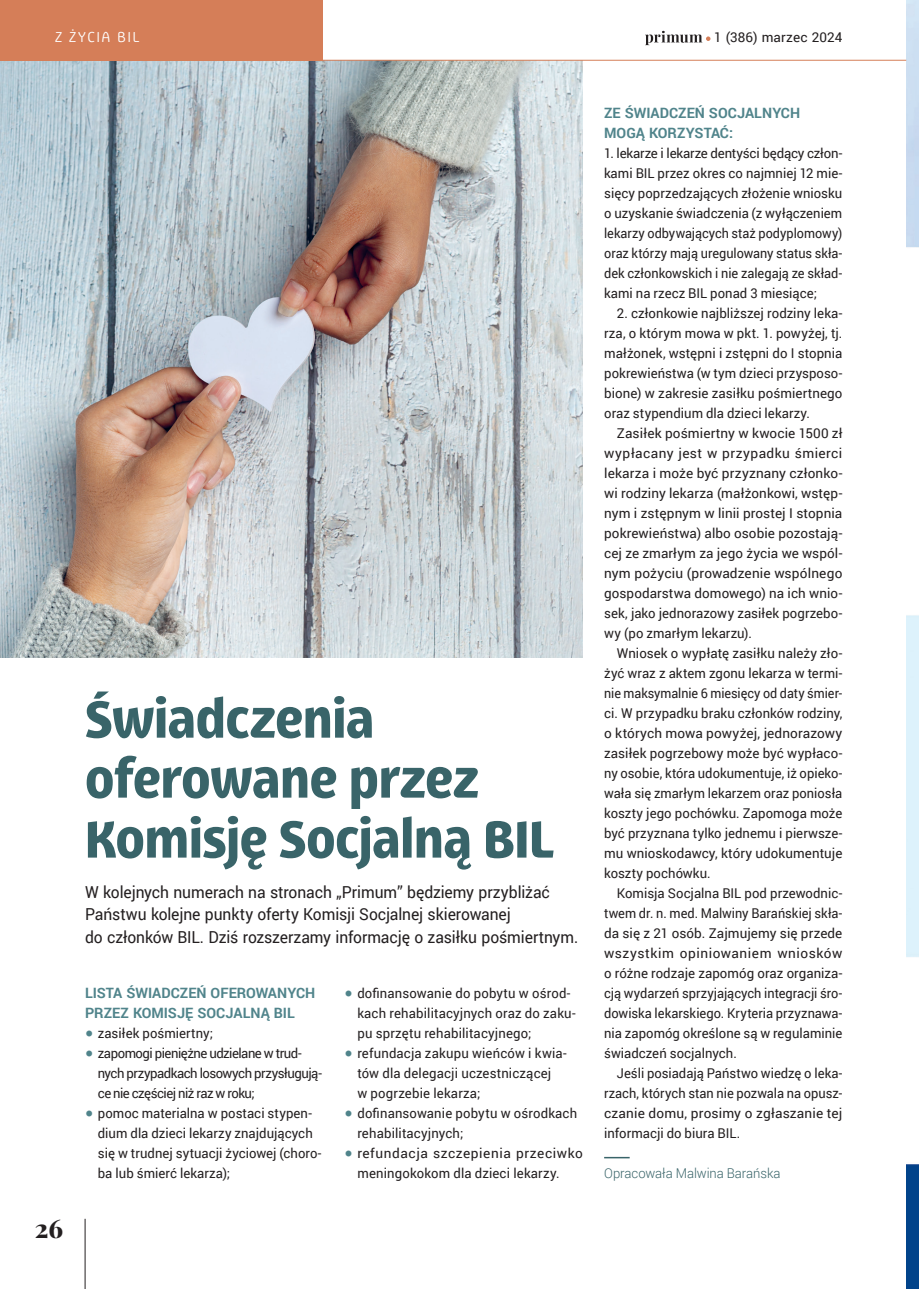
<style>
.page{position:relative;width:919px;height:1289px;background:#fff}
.page>*{position:absolute;margin:0;border:0;box-sizing:border-box;transform-origin:0 0}
.t1{font:700 54px/60px "Progressiva";letter-spacing:-.005em;color:#396469}
.t2{font:800 25.5px "Playfair Display";color:#231f20}
.t3{font:16.5px/22.5px "Roboto";letter-spacing:-.01em;color:#231f20;scale:.95 1}
.t4{font:15px "Progressiva";color:#fff}
.t5{font:700 14.25px/20px "Roboto";letter-spacing:.005em;color:#50848b}
.t6{font:13.5px/20px "Roboto";letter-spacing:.005em;color:#231f20;text-align:justify}
.t7{font:13.5px/20px "Roboto";letter-spacing:.005em;color:#231f20;text-align:justify;scale:.96 1}
.t8{font:300 13.5px "Roboto";letter-spacing:-.005em;color:#396469}
</style>
<div class="page">
<hr style="left:604px;top:1156px;width:25px;height:2px;background:#396469">
<img style="left:0;top:61px;width:583px;height:596px">
<img style="left:906px;top:0;width:12px;height:1288px">
<hr style="left:85px;top:1218px;width:1px;height:70px;background:#231f20">
<div style="left:0;top:0;width:323px;height:61px;background:#d57e58"></div>
<hr style="left:0;top:60px;width:906px;height:1px;background:#d57e58">
<svg style="left:645px;top:31px;width:65px;height:14px"></svg>
<p class="t4" style="left:55px;top:28px;width:23px">Z ŻYCIA</p>
<p class="t4" style="left:117px;top:28px;width:8px">BIL</p>
<p class="t6" style="left:714px;top:27px;width:130px">1 (386) marzec 2024</p>
<h2 class="t2" style="left:35px;top:1207px;width:30px">26</h2>
<h1 class="t1" style="left:85px;top:689px;width:470px">Świadczenia oferowane przez<br>Komisję Socjalną BIL</h1>
<p class="t3" style="left:85px;top:879px;width:520px">W kolejnych numerach na stronach „Primum” będziemy przybliżać<br>Państwu kolejne punkty oferty Komisji Socjalnej skierowanej<br>do członków BIL. Dziś rozszerzamy informację o zasiłku pośmiertnym.</p>
<p class="t5" style="left:85px;top:981px;width:230px">LISTA ŚWIADCZEŃ OFEROWANYCH<br>PRZ</p>
<p class="t6" style="left:357px;top:982px;width:227px;text-align:left">dofinansowanie do pobytu w ośrod&shy;kach rehabilitacyjnych oraz do zaku&shy;pu sprzętu rehabilitacyjnego; refundacja zakupu wieńców i kwia&shy;tów dla delegacji uczestniczącej<br>w pogrzebie lekarza;<br>dofinansowanie pobytu w ośrodkach rehabilitacyjnych;<br>refundacja szczepienia przeciwko meningokokom dla dzieci lekarzy.</p>
<p class="t5" style="left:112px;top:1001px;width:177px">EZ KOMISJ Ę SOCJALNĄ BIL</p>
<p class="t6" style="left:98px;top:1022px;width:225px;text-align:left">zasiłek pośmiertny;<br>zapomogi pieniężne udzielane w trud&shy;nych przypadkach losowych przysługują&shy;ce nie częściej niż raz w roku;<br>pomoc materialna w postaci stypen&shy;dium dla dzieci lekarzy znajdujących się w trudnej sytuacji życiowej (choro&shy;ba lub śmierć lekarza);</p>
<p class="t5" style="left:604px;top:102px;width:195px">ZE ŚWIADCZEŃ SOCJALNYCH<br>MOGĄ KORZYSTAĆ:</p>
<p class="t6" style="left:604px;top:142px;width:240px">1. lekarze i lekarze dentyści będący człon&shy;kami BIL przez okres co najmniej 12 mie&shy;sięcy poprzedzających złożenie wniosku o uzyskanie świadczenia (z wyłączeniem lekarzy odbywających staż podyplomowy) oraz którzy mają uregulowany status skła&shy;dek członkowskich i nie zalegają ze skład&shy;kami na rzecz BIL ponad 3 miesiące;</p>
<p class="t6" style="left:604px;top:302px;width:240px;text-indent:13px">2. członkowie najbliższej rodziny leka&shy;rza, o którym mowa w pkt. 1. powyżej, tj. małżonek, wstępni i zstępni do I stopnia pokrewieństwa (w tym dzieci przysposo&shy;bione) w zakresie zasiłku pośmiertnego oraz stypendium dla dzieci lekarzy.</p>
<p class="t6" style="left:604px;top:422px;width:240px;text-indent:13px">Zasiłek pośmiertny w kwocie 1500 zł wypłacany jest w przypadku śmierci lekarza i może być przyznany członko&shy;wi rodziny lekarza (małżonkowi, wstęp&shy;nym i zstępnym w linii prostej I stopnia pokrewieństwa) albo osobie pozostają&shy;cej ze zmarłym za jego życia we wspól&shy;nym pożyciu (prowadzenie wspólnego gospodarstwa domowego) na ich wnio&shy;sek, jako jednorazowy zasiłek pogrzebo&shy;wy (po zmarłym lekarzu).</p>
<p class="t6" style="left:604px;top:642px;width:240px;text-indent:13px">Wniosek o wypłatę zasiłku należy zło&shy;żyć wraz z aktem zgonu lekarza w termi&shy;nie maksymalnie 6 miesięcy od daty śmier&shy;ci. W przypadku braku członków rodziny, o których mowa powyżej, jednorazowy zasiłek pogrzebowy może być wypłaco&shy;ny osobie, która udokumentuje, iż opieko&shy;wała się zmarłym lekarzem oraz poniosła koszty jego pochówku. Zapomoga może być przyznana tylko jednemu i pierwsze&shy;mu wnioskodawcy, który udokumentuje koszty pochówku.</p>
<p class="t6" style="left:604px;top:882px;width:240px;text-indent:13px">Komisja Socjalna BIL pod przewodnic&shy;twem dr. n. med. Malwiny Barańskiej skła&shy;da się z 21 osób. Zajmujemy się przede wszystkim opiniowaniem wniosków o różne rodzaje zapomóg oraz organiza&shy;cją wydarzeń sprzyjających integracji śro&shy;dowiska lekarskiego. Kryteria przyznawa&shy;nia zapomóg określone są w regulaminie świadczeń socjalnych.</p>
<p class="t7" style="left:604px;top:1062px;width:250px;text-indent:13px">Jeśli posiadają Państwo wiedzę o leka&shy;rzach, których stan nie pozwala na opusz&shy;czanie domu, prosimy o zgłaszanie tej informacji do biura BIL.</p>
<p class="t8" style="left:604px;top:1163px;width:178px">Opracowała Malwina Barańska</p>
</div>
